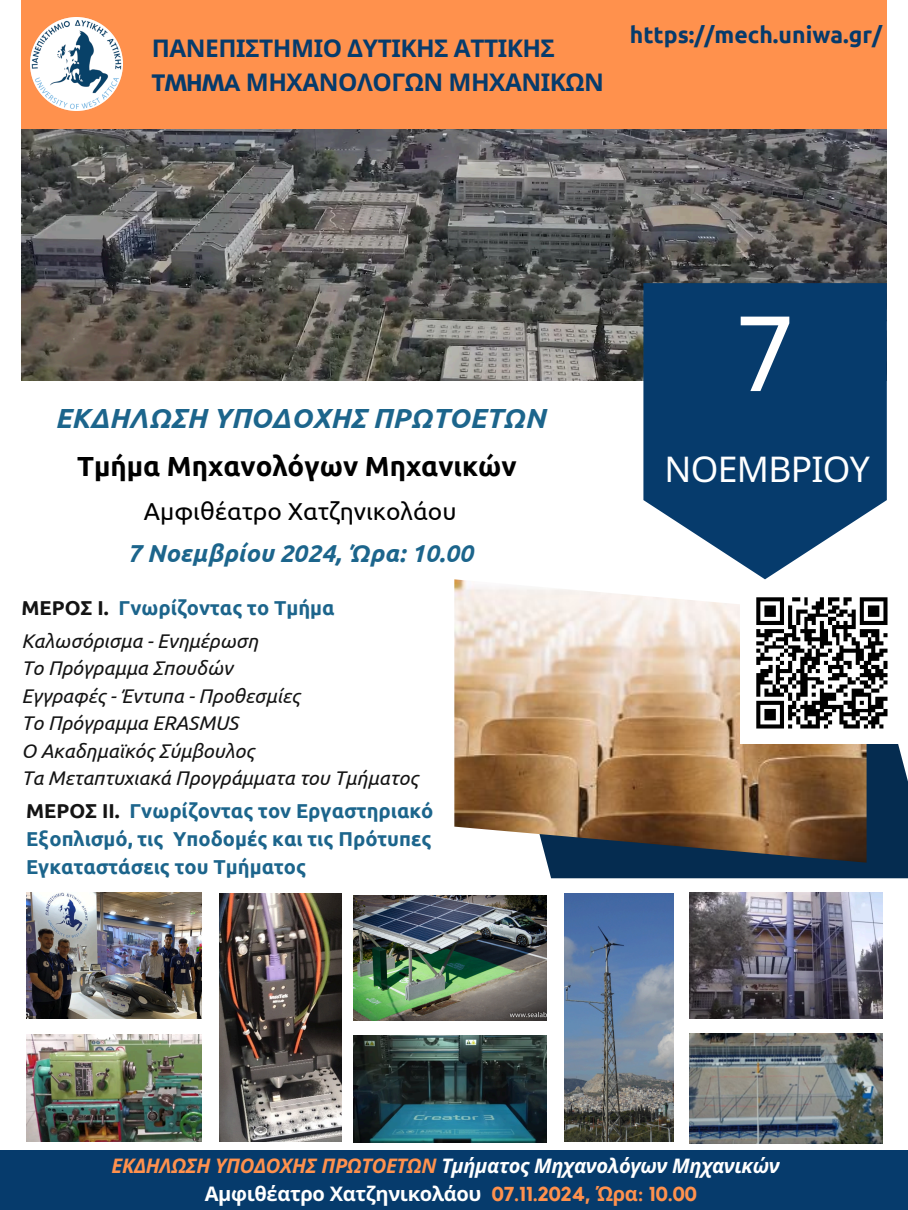
<style>
.page{position:relative;width:908px;height:1210px;background:#fff}
.page>*{position:absolute;margin:0;border:0;box-sizing:border-box;transform-origin:0 0}
.t1{font:106.33px "Garet";color:#fff}
.t2{font:35.45px "Noto Sans";letter-spacing:-.02em;color:#fff}
.t3{font:italic 700 27.62px/47.7px "Ubuntu";color:#1c658c;text-align:center}
.t4{font:italic 700 24.53px/42.2px "Ubuntu";color:#1c658c;text-align:center}
.t5{font:700 24.39px/34.1px "Noto Sans";letter-spacing:-.02em;color:#063b6c}
.t6{font:700 23px "Ubuntu";color:#063b6c}
.t7{font:700 20.12px/28.1px "Ubuntu";color:#1c658c;text-align:justify}
.t8{font:italic 700 20.12px/28.1px "Noto Sans";letter-spacing:-.02em;color:#fff;text-align:center}
.t9{font:italic 19.77px "Ubuntu";color:#141414}
.s1{font-family:"Glacial Indifference"}
.s2{font-style:normal;color:#000}
.s3{font-weight:400;font-style:normal;color:#000}
.s4{color:#141414}
.s5{color:#ff914d}
.s6{font-style:normal}
.s7{font-family:"Kollektif";font-style:normal;color:#ff914d}
.s8{font-style:normal;color:#ff914d}
</style>
<div class="page">
<div style="left:21px;top:0;width:865px;height:129px;background:#ff914d"></div>
<div style="left:546px;top:744px;width:361px;height:134px;background:#052c50"></div>
<img style="left:454px;top:579px;width:412px;height:283px">
<img style="left:21px;top:129px;width:865px;height:252px">
<img style="left:31px;top:17px;width:92px;height:93px">
<svg style="left:643px;top:283px;width:243px;height:296px;background:#27557f"></svg>
<div style="left:0;top:1150px;width:907px;height:60px;background:#063b6c"></div>
<img style="left:689px;top:893px;width:192px;height:125px">
<img style="left:26px;top:1034px;width:175px;height:107px">
<img style="left:564px;top:894px;width:109px;height:247px">
<img style="left:26px;top:893px;width:175px;height:125px">
<img style="left:353px;top:895px;width:193px;height:126px">
<img style="left:353px;top:1035px;width:193px;height:108px">
<img style="left:689px;top:1033px;width:192px;height:110px">
<img style="left:219px;top:894px;width:122px;height:247px">
<img style="left:740px;top:582px;width:148px;height:161px">
<p class="t5" style="left:152px;top:30px;width:453px">ΠΑΝΕΠΙΣΤΗΜΙΟ ΔΥΤΙΚΗΣ ΑΤΤΙΚΗΣ<br><span class="s1">TMHMA</span> ΜΗΧΑΝΟΛΟΓΩΝ ΜΗΧΑΝΙΚΩΝ</p>
<p class="t6" style="left:629px;top:21px;width:254px">https://mech.uniwa.gr/</p>
<p class="t3" style="left:55px;top:394px;width:492px">ΕΚΔΗΛΩΣΗ ΥΠΟΔΟΧΗΣ ΠΡΩΤΟΕΤΩΝ<br><span class="s2">Τμήμα Μηχανολόγων Μηχανικών</span></p>
<p class="t4" style="left:127px;top:490px;width:347px"><span class="s3">Αμφιθέατρο Χατζηνικολάου<br></span>7 Νοεμβρίου 2024, Ώρα: 10.00</p>
<h5 class="t7" style="left:21px;top:594px;width:314px"><span class="s4">ΜΕΡΟΣ Ι.</span> Γνωρίζοντας το Τμήμα</h5>
<p class="t9" style="left:21px;top:629px;width:238px">Καλωσόρισμα - Ενημέρωση</p>
<h5 class="t9" style="left:21px;top:656px;width:213px">Το Πρόγραμμα Σπουδών</h5>
<p class="t9" style="left:21px;top:684px;width:279px">Εγγραφές - Έντυπα - Προθεσμίες</p>
<p class="t9" style="left:21px;top:712px;width:218px">Το Πρόγραμμα ERASMUS</p>
<p class="t9" style="left:21px;top:739px;width:234px">O Ακαδημαϊκός Σύμβουλος</p>
<p class="t9" style="left:21px;top:767px;width:398px">Τα Μεταπτυχιακά Προγράμματα του Τμήματος</p>
<p class="t7" style="left:26px;top:796px;width:408px"><span class="s4">ΜΕΡΟΣ ΙΙ.</span> Γνωρίζοντας τον Εργαστηριακό Εξοπλισμό, τις Υποδομές και τις Πρότυπες Εγκαταστάσεις του Τμήματος</p>
<p class="t1" style="left:736px;top:277px;width:59px">7</p>
<p class="t2" style="left:664px;top:444px;width:207px">ΝΟΕΜΒΡΙΟΥ</p>
<p class="t8" style="left:112px;top:1151px;width:669px"><span class="s5">ΕΚΔΗΛΩΣΗ ΥΠΟΔΟΧΗΣ ΠΡΩΤΟΕΤΩΝ</span> Τμήματος Μηχανολόγων Μηχανικών<br><span class="s6">Αμφιθέατρο Χατζηνικολάου</span> <span class="s7">07.11.2024,</span> <span class="s8">Ώρα</span><span class="s7">: 10.00</span></p>
</div>
